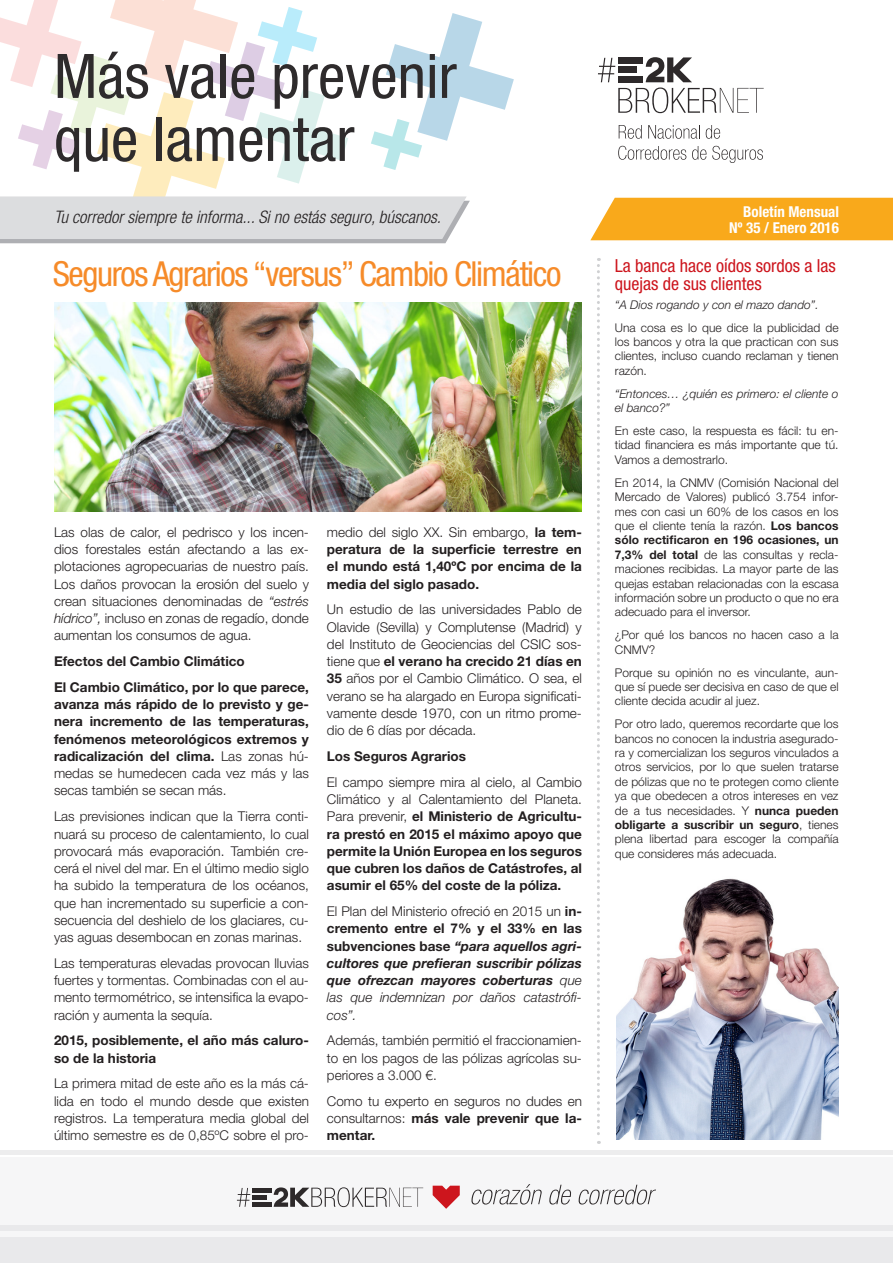
<style>
.page{position:relative;width:893px;height:1263px;background:#fff}
.page>*{position:absolute;margin:0;border:0;box-sizing:border-box;transform-origin:0 0}
.t1{font:condensed 61.5px "Helvetica Neue LT Std";color:#2e2b2c}
.t2{font:condensed 34.5px "Helvetica Neue LT Std";letter-spacing:-.04em;color:#f68b29}
.Título_Columna_derec{font:condensed 18px/18px "Helvetica Neue LT Std";color:#cd151d}
.t3{font:italic 300 condensed 17.25px "Helvetica Neue LT Std";color:#231f20}
.t4{font:700 condensed 15px "Helvetica Neue LT Std";color:#fff}
.t5{font:300 13.5px/17.2px "Helvetica Neue LT Std";color:#231f20;text-align:justify}
.t6{font:700 13.5px/17.2px "Helvetica Neue LT Std";color:#231f20;text-align:justify}
.t7{font:italic 700 13.5px/17.2px "Helvetica Neue LT Std";color:#231f20;text-align:justify}
.t8{font:300 12px/14.4px "Helvetica Neue LT Std";color:#231f20;text-align:justify}
.t9{font:italic 300 12px/14.4px "Helvetica Neue LT Std";color:#231f20}
.s1{font-style:italic}
.s2{font-weight:300}
.s3{font-weight:700}
.s4{font-weight:300;font-style:normal}
.s5{font-style:normal}
</style>
<div class="page">
<svg style="left:0;top:0;width:514px;height:243px"></svg>
<div style="left:590px;top:198px;width:303px;height:42px;background:#f9a91b"></div>
<div style="left:0;top:1157px;width:893px;height:106px;background:#f0f1f2"></div>
<hr style="left:0;top:1150px;width:893px;height:4px;background:#ededee">
<div style="left:0;top:1237px;width:893px;height:26px;background:#e9e9eb"></div>
<div style="left:0;top:1226px;width:893px;height:5px;background:#e9e9eb"></div>
<svg style="left:597px;top:258px;width:3px;height:886px"></svg>
<img style="left:54px;top:303px;width:528px;height:208px">
<img style="left:617px;top:878px;width:222px;height:262px">
<svg style="left:433px;top:1186px;width:27px;height:23px"></svg>
<svg style="left:237px;top:1188px;width:13px;height:19px"></svg>
<div style="left:252px;top:1202px;width:20px;height:5px;background:#2d292a"></div>
<hr style="left:252px;top:1195px;width:15px;height:4px;background:#2d292a">
<hr style="left:252px;top:1188px;width:20px;height:4px;background:#2d292a">
<svg style="left:273px;top:1187px;width:150px;height:20px"></svg>
<svg style="left:471px;top:1184px;width:71px;height:20px"></svg>
<svg style="left:549px;top:1185px;width:22px;height:19px"></svg>
<svg style="left:578px;top:1185px;width:78px;height:19px"></svg>
<svg style="left:598px;top:57px;width:166px;height:56px"></svg>
<svg style="left:619px;top:125px;width:23px;height:14px"></svg>
<svg style="left:648px;top:125px;width:52px;height:14px"></svg>
<svg style="left:706px;top:125px;width:14px;height:14px"></svg>
<svg style="left:618px;top:146px;width:68px;height:14px"></svg>
<svg style="left:692px;top:146px;width:14px;height:14px"></svg>
<svg style="left:712px;top:146px;width:51px;height:17px"></svg>
<p class="t1" style="left:54px;top:41px;width:404px">Más vale prevenir</p>
<p class="t1" style="left:54px;top:104px;width:302px">que lamentar</p>
<p class="t3" style="left:54px;top:207px;width:388px">Tu corredor siempre te informa... Si no estás seguro, búscanos.</p>
<p class="t2" style="left:53px;top:254px;width:510px">Seguros Agrarios “versus” Cambio Climático</p>
<p class="t5" style="left:54px;top:523px;width:256px">Las olas de calor, el pedrisco y los incen&shy;dios forestales están afectando a las ex&shy;plotaciones agropecuarias de nuestro país.<br>Los daños provocan la erosión del suelo y crean situaciones denominadas de <span class="s1">“estrés hídrico”,</span> incluso en zonas de regadío, donde aumentan los consumos de agua.</p>
<p class="t6" style="left:54px;top:652px;width:192px">Efectos del Cambio Climático</p>
<p class="t6" style="left:54px;top:678px;width:256px">El Cambio Climático, por lo que parece, avanza más rápido de lo previsto y ge&shy;nera incremento de las temperaturas, fenómenos meteorológicos extremos y radicalización del clima. <span class="s2">Las zonas hú&shy;medas se humedecen cada vez más y las secas también se secan más.</span></p>
<p class="t5" style="left:54px;top:807px;width:256px">Las previsiones indican que la Tierra conti&shy;nuará su proceso de calentamiento, lo cual provocará más evaporación. También cre&shy;cerá el nivel del mar. En el último medio siglo ha subido la temperatura de los océanos, que han incrementado su superficie a con&shy;secuencia del deshielo de los glaciares, cu&shy;yas aguas desembocan en zonas marinas.</p>
<p class="t5" style="left:54px;top:954px;width:256px">Las temperaturas elevadas provocan lluvias fuertes y tormentas. Combinadas con el au&shy;mento termométrico, se intensifica la evapo&shy;ración y aumenta la sequía.</p>
<p class="t6" style="left:54px;top:1031px;width:256px">2015, posiblemente, el año más caluro&shy;so de la historia</p>
<p class="t5" style="left:54px;top:1074px;width:256px">La primera mitad de este año es la más cá&shy;lida en todo el mundo desde que existen registros. La temperatura media global del último semestre es de 0,85ºC sobre el pro-</p>
<p class="t6" style="left:327px;top:523px;width:256px"><span class="s2">medio del siglo XX. Sin embargo,</span> la tem&shy;peratura de la superficie terrestre en el mundo está 1,40ºC por encima de la media del siglo pasado.</p>
<p class="t5" style="left:327px;top:601px;width:256px">Un estudio de las universidades Pablo de Olavide (Sevilla) y Complutense (Madrid) y del Instituto de Geociencias del CSIC sos&shy;tiene que <span class="s3">el verano ha crecido 21 días en 35</span> años por el Cambio Climático. O sea, el verano se ha alargado en Europa significati&shy;vamente desde 1970, con un ritmo prome&shy;dio de 6 días por década.</p>
<p class="t6" style="left:327px;top:747px;width:141px">Los Seguros Agrarios</p>
<p class="t6" style="left:327px;top:773px;width:256px"><span class="s2">El campo siempre mira al cielo, al Cambio Climático y al Calentamiento del Planeta.<br>Para prevenir,</span> el Ministerio de Agricultu&shy;ra prestó en 2015 el máximo apoyo que permite la Unión Europea en los seguros que cubren los daños de Catástrofes, al asumir el 65% del coste de la póliza.</p>
<p class="t7" style="left:327px;top:902px;width:256px"><span class="s4">El Plan del Ministerio ofreció en 2015 un</span> <span class="s5">in&shy;cremento entre el 7% y el 33% en las subvenciones base</span> “para aquellos agri&shy;cultores que prefieran suscribir pólizas que ofrezcan mayores coberturas <span class="s2">que las que indemnizan por daños catastrófi&shy;cos”.</span></p>
<p class="t5" style="left:327px;top:1031px;width:256px">Además, también permitió el fraccionamien&shy;to en los pagos de las pólizas agrícolas su&shy;periores a 3.000 €.</p>
<p class="t5" style="left:327px;top:1092px;width:256px">Como tu experto en seguros no dudes en consultarnos: <span class="s3">más vale prevenir que la&shy;mentar.</span></p>
<p class="t4" style="left:743px;top:202px;width:97px">Boletín Mensual</p>
<p class="t4" style="left:729px;top:219px;width:111px">Nº 35 / Enero 2016</p>
<p class="Título_Columna_derec" style="left:615px;top:257px;width:222px">La banca hace oídos sordos a las quejas de sus clientes</p>
<p class="t9" style="left:615px;top:297px;width:205px">“A Dios rogando y con el mazo dando”.</p>
<p class="t8" style="left:615px;top:320px;width:225px">Una cosa es lo que dice la publicidad de los bancos y otra la que practican con sus clientes, incluso cuando reclaman y tienen razón.</p>
<p class="t9" style="left:615px;top:386px;width:225px">“Entonces… ¿quién es primero: el cliente o el banco?”</p>
<p class="t8" style="left:615px;top:423px;width:225px">En este caso, la respuesta es fácil: tu en&shy;tidad financiera es más importante que tú.<br>Vamos a demostrarlo.</p>
<p class="t8" style="left:615px;top:475px;width:225px">En 2014, la CNMV (Comisión Nacional del Mercado de Valores) publicó 3.754 infor&shy;mes con casi un 60% de los casos en los que el cliente tenía la razón. <span class="s3">Los bancos sólo rectificaron en 196 ocasiones, un 7,3% del total</span> de las consultas y recla&shy;maciones recibidas. La mayor parte de las quejas estaban relacionadas con la escasa información sobre un producto o que no era adecuado para el inversor.</p>
<p class="t8" style="left:615px;top:627px;width:225px">¿Por qué los bancos no hacen caso a la<br>CNMV?</p>
<p class="t8" style="left:615px;top:665px;width:225px">Porque su opinión no es vinculante, aun&shy;que sí puede ser decisiva en caso de que el cliente decida acudir al juez.</p>
<p class="t8" style="left:615px;top:716px;width:225px">Por otro lado, queremos recordarte que los bancos no conocen la industria asegurado&shy;ra y comercializan los seguros vinculados a otros servicios, por lo que suelen tratarse de pólizas que no te protegen como cliente ya que obedecen a otros intereses en vez de a tus necesidades. Y <span class="s3">nunca pueden obligarte a suscribir un seguro</span>, tienes plena libertad para escoger la compañía que consideres más adecuada.</p>
</div>
